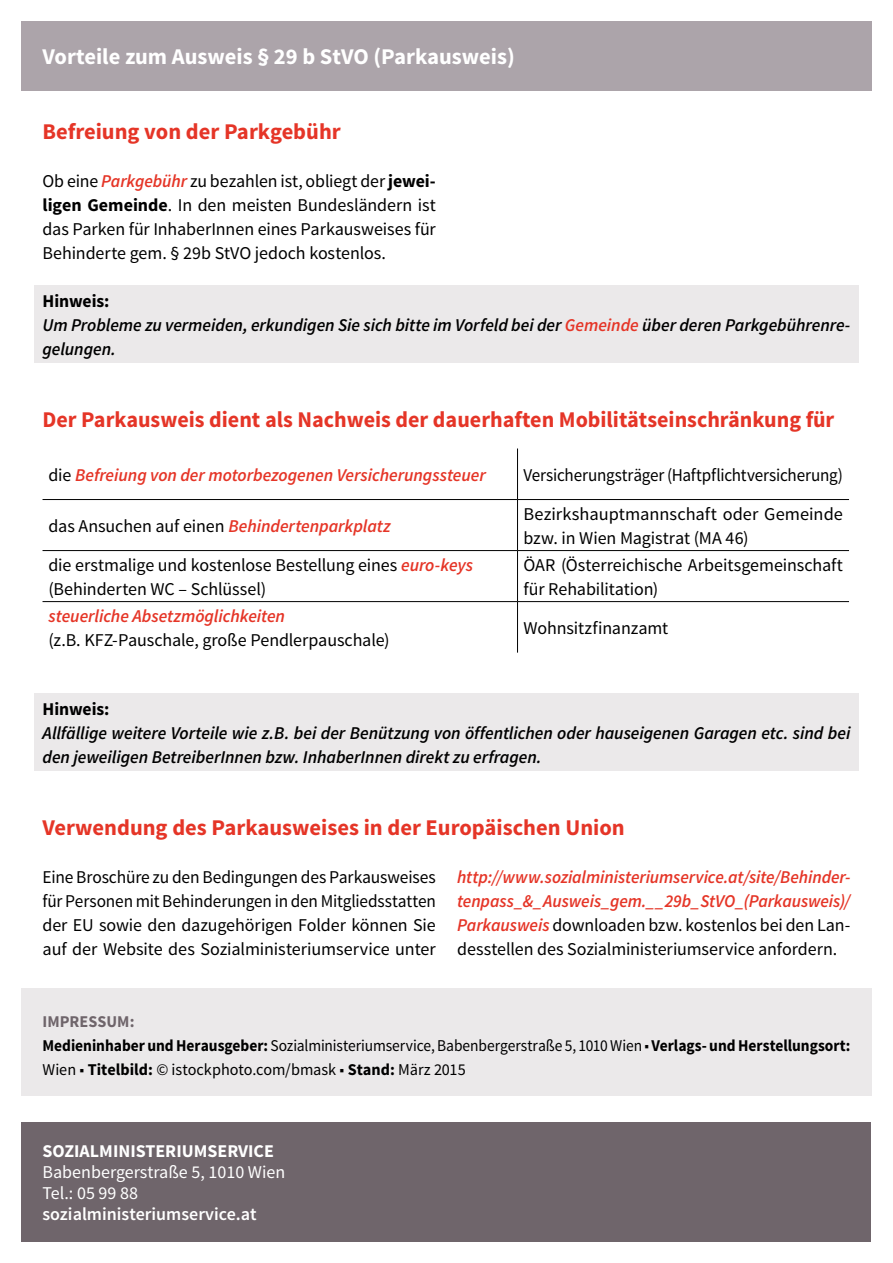
<style>
.page{position:relative;width:893px;height:1263px;background:#fff}
.page>*{position:absolute;margin:0;border:0;box-sizing:border-box;transform-origin:0 0}
.Überschrift_1_Ebene{font:700 22.5px "Source Sans Pro";color:#e53527}
.t1{font:700 22.5px "Source Sans Pro";color:#fff}
.Fliesstext{font:18px/24px "Source Sans Pro";letter-spacing:-.005em;color:#000;text-align:justify}
.Fliesstext-2{font:italic 600 18px/24px "Source Sans Pro";letter-spacing:-.005em;color:#e53527;text-align:justify}
.Hinweis{font:italic 600 18px/24px "Source Sans Pro";letter-spacing:-.005em;color:#000}
.Fliesstext-3{font:18px "Source Sans Pro";letter-spacing:-.005em;color:#000;scale:.95 1}
.Adresse__Tel{font:18px "Source Sans Pro";color:#fff}
.t2{font:600 18px "Source Sans Pro";color:#fff}
.SozMinsSer{font:700 18px "Source Sans Pro";color:#fff}
.Hinweis-2{font:700 18px "Source Sans Pro";color:#000}
.Impressum{font:16.5px/24px "Source Sans Pro";color:#000;scale:.94 1}
.Impressum-2{font:700 16.5px "Source Sans Pro";letter-spacing:.005em;color:#6f656b}
.s1{font-weight:600;font-style:italic;color:#e53527}
.s2{font-weight:700}
.s3{color:#e53527}
.s4{font-weight:400;font-style:normal;color:#000}
</style>
<div class="page">
<div style="left:21px;top:21px;width:851px;height:70px;background:#aca4aa"></div>
<div style="left:34px;top:285px;width:825px;height:30px;background:#ebe9ea"></div>
<div style="left:34px;top:309px;width:825px;height:54px;background:#ebe9ea"></div>
<div style="left:34px;top:693px;width:825px;height:30px;background:#ebe9ea"></div>
<div style="left:34px;top:717px;width:825px;height:54px;background:#ebe9ea"></div>
<hr style="left:517px;top:448px;width:1px;height:51px;background:#000">
<hr style="left:43px;top:499px;width:474px;height:1px;background:#000">
<hr style="left:517px;top:499px;width:332px;height:1px;background:#000">
<hr style="left:517px;top:500px;width:1px;height:50px;background:#000">
<hr style="left:43px;top:550px;width:474px;height:1px;background:#000">
<hr style="left:517px;top:550px;width:332px;height:1px;background:#000">
<hr style="left:517px;top:551px;width:1px;height:50px;background:#000">
<hr style="left:43px;top:601px;width:474px;height:1px;background:#000">
<hr style="left:517px;top:601px;width:332px;height:1px;background:#000">
<hr style="left:517px;top:602px;width:1px;height:51px;background:#000">
<div style="left:21px;top:1122px;width:849px;height:57px;background:#6f656b"></div>
<div style="left:21px;top:1178px;width:849px;height:43px;background:#6f656b"></div>
<div style="left:21px;top:1199px;width:849px;height:43px;background:#6f656b"></div>
<div style="left:21px;top:988px;width:851px;height:60px;background:#ebe9ea"></div>
<div style="left:21px;top:1012px;width:851px;height:84px;background:#ebe9ea"></div>
<p class="t1" style="left:43px;top:42px;width:474px">Vorteile zum Ausweis § 29 b StVO (Parkausweis)</p>
<h2 class="Überschrift_1_Ebene" style="left:43px;top:117px;width:300px">Befreiung von der Parkgebühr</h2>
<p class="Fliesstext" style="left:43px;top:169px;width:395px">Ob eine <span class="s1">Parkgebühr</span> zu bezahlen ist, obliegt der <span class="s2">jewei&shy;ligen Gemeinde</span>. In den meisten Bundesländern ist das Parken für InhaberInnen eines Parkausweises für Behinderte gem. § 29b StVO jedoch kostenlos.</p>
<p class="Hinweis-2" style="left:43px;top:289px;width:69px">Hinweis:</p>
<p class="Hinweis" style="left:43px;top:313px;width:809px">Um Probleme zu vermeiden, erkundigen Sie sich bitte im Vorfeld bei der <span class="s3">Gemeinde</span> über deren Parkgebührenre&shy;gelungen.</p>
<h2 class="Überschrift_1_Ebene" style="left:43px;top:405px;width:793px">Der Parkausweis dient als Nachweis der dauerhaften Mobilitätseinschränkung für</h2>
<p class="Fliesstext-2" style="left:49px;top:463px;width:439px"><span class="s4">die</span> Befreiung von der motorbezogenen Versicherungssteuer</p>
<p class="Fliesstext-3" style="left:523px;top:464px;width:338px">Versicherungsträger (Haftpflichtversicherung)</p>
<p class="Fliesstext-2" style="left:49px;top:514px;width:344px"><span class="s4">das Ansuchen auf einen</span> Behindertenparkplatz</p>
<p class="Fliesstext" style="left:523px;top:502px;width:321px">Bezirkshauptmannschaft oder Gemeinde bzw. in Wien Magistrat (MA 46)</p>
<p class="Fliesstext" style="left:49px;top:553px;width:426px">die erstmalige und kostenlose Bestellung eines <span class="s1">euro-keys</span></p>
<p class="Fliesstext" style="left:49px;top:577px;width:219px">(Behinderten WC – Schlüssel)</p>
<p class="Fliesstext-2" style="left:49px;top:604px;width:238px">steuerliche Absetzmöglichkeiten</p>
<p class="Fliesstext" style="left:49px;top:628px;width:342px">(z.B. KFZ-Pauschale, große Pendlerpauschale)</p>
<p class="Fliesstext" style="left:523px;top:553px;width:321px">ÖAR (Österreichische Arbeitsgemeinschaft für Rehabilitation)</p>
<p class="Fliesstext" style="left:523px;top:616px;width:146px">Wohnsitzfinanzamt</p>
<p class="Hinweis-2" style="left:43px;top:697px;width:69px">Hinweis:</p>
<p class="Hinweis" style="left:43px;top:721px;width:809px">Allfällige weitere Vorteile wie z.B. bei der Benützung von öffentlichen oder hauseigenen Garagen etc. sind bei den jeweiligen BetreiberInnen bzw. InhaberInnen direkt zu erfragen.</p>
<h2 class="Überschrift_1_Ebene" style="left:43px;top:813px;width:584px">Verwendung des Parkausweises in der Europäischen Union</h2>
<p class="Fliesstext" style="left:43px;top:865px;width:395px">Eine Broschüre zu den Bedingungen des Parkausweises für Personen mit Behinderungen in den Mitgliedsstatten der EU sowie den dazugehörigen Folder können Sie auf der Website des Sozialministeriumservice unter</p>
<p class="Fliesstext-2" style="left:457px;top:865px;width:395px">http://www.sozialministeriumservice.at/site/Behinder&shy;tenpass_&amp;_Ausweis_gem.__29b_StVO_(Parkausweis)/ Parkausweis <span class="s4">downloaden bzw. kostenlos bei den Lan&shy;desstellen des Sozialministeriumservice anfordern.</span></p>
<p class="Impressum-2" style="left:43px;top:1010px;width:94px">IMPRESSUM:</p>
<p class="Impressum" style="left:43px;top:1033px;width:861px"><span class="s2">Medieninhaber und Herausgeber:</span> Sozialministeriumservice, Babenbergerstraße 5, 1010 Wien ■ <span class="s2">Verlags- und Herstellungsort:<br></span>Wien ■ <span class="s2">Titelbild:</span> © istockphoto.com/bmask ■ <span class="s2">Stand:</span> März 2015</p>
<p class="SozMinsSer" style="left:43px;top:1140px;width:233px">SOZIALMINISTERIUMSERVICE</p>
<p class="Adresse__Tel" style="left:43px;top:1161px;width:244px">Babenbergerstraße 5, 1010 Wien</p>
<p class="Adresse__Tel" style="left:43px;top:1182px;width:97px">Tel.: 05 99 88</p>
<p class="t2" style="left:43px;top:1203px;width:216px">sozialministeriumservice.at</p>
</div>
